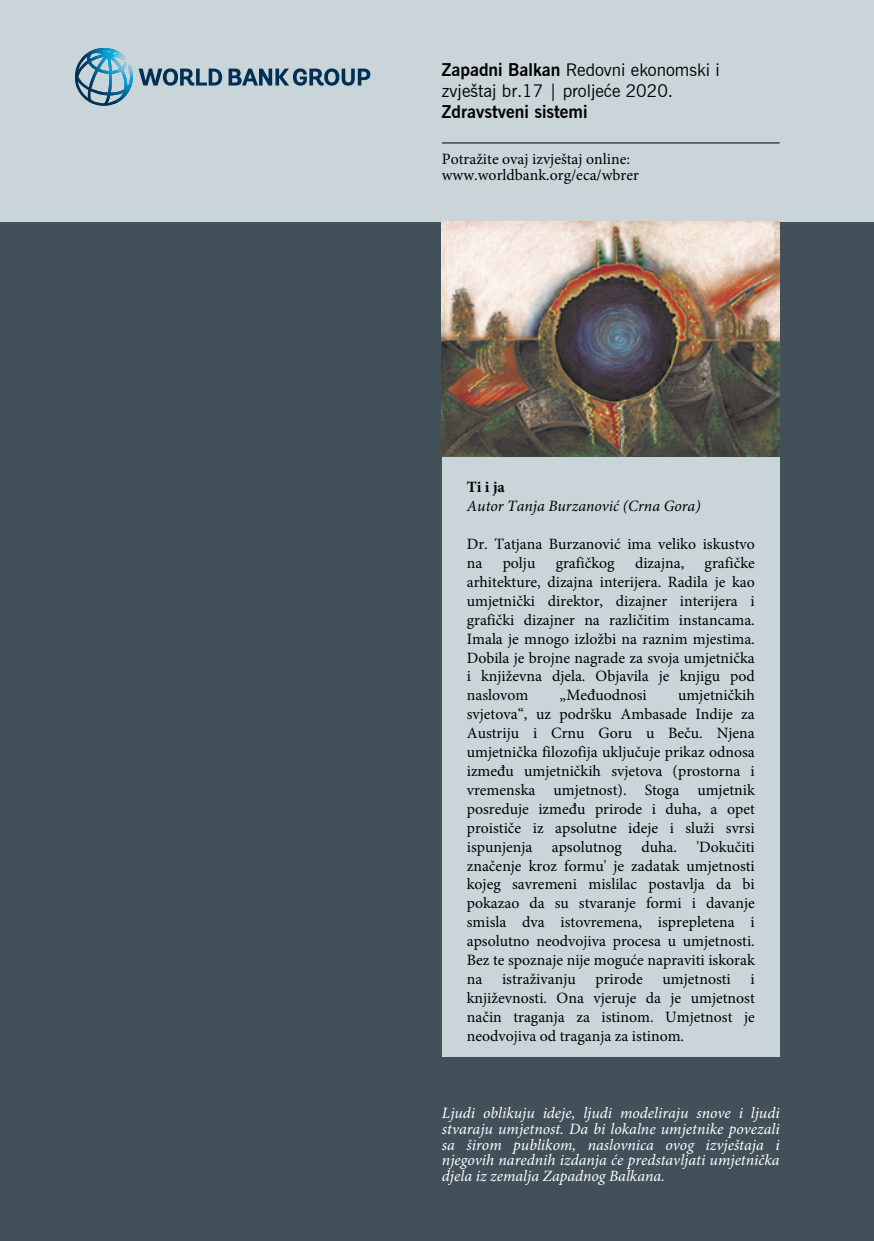
<style>
.page{position:relative;width:874px;height:1241px;background:#fff}
.page>*{position:absolute;margin:0;border:0;box-sizing:border-box;transform-origin:0 0}
.t1{font:17.5px/21px "News Gothic BT";color:#000}
.t2{font:700 17.5px "News Gothic BT";color:#000}
.t3{font:15.75px/18.9px "Minion Pro";color:#000;text-align:justify}
.t4{font:italic 15.75px/15.8px "Minion Pro";color:#fff;text-align:justify}
.t5{font:italic 15.75px "Minion Pro";color:#000}
.t6{font:700 15.75px "Minion Pro";color:#000}
.s1{font-weight:700}
</style>
<div class="page">
<div style="left:0;top:0;width:873px;height:1240px;background:#42505a"></div>
<div style="left:0;top:0;width:873px;height:221px;background:#cad5da"></div>
<hr style="left:441px;top:143px;width:338px;height:1px;background:#000">
<svg style="left:75px;top:48px;width:295px;height:58px"></svg>
<div style="left:441px;top:456px;width:338px;height:601px;background:#cad5da"></div>
<img style="left:441px;top:221px;width:338px;height:235px">
<p class="t1" style="left:441px;top:59px;width:279px"><span class="s1">Zapadni Balkan</span> Redovni ekonomski i zvještaj br.17 | proljeće 2020.</p>
<p class="t2" style="left:441px;top:101px;width:147px">Zdravstveni sistemi</p>
<p class="t3" style="left:441px;top:151px;width:198px;line-height:15.8px">Potražite ovaj izvještaj online: www.worldbank.org/eca/wbrer</p>
<p class="t6" style="left:466px;top:476px;width:40px">Ti i ja</p>
<p class="t5" style="left:466px;top:495px;width:235px">Autor Tanja Burzanović (Crna Gora)</p>
<p class="t3" style="left:466px;top:534px;width:289px">Dr. Tatjana Burzanović ima veliko iskustvo na</p>
<p class="t3" style="left:466px;top:553px;width:289px;text-indent:238px">grafičke arhitekture, dizajna interijera. Radila je kao umjetnički direktor, dizajner interijera i grafički dizajner na različitim instancama.<br>Imala je mnogo izložbi na raznim mjestima.<br>Dobila je brojne nagrade za svoja umjetnička i književna djela. Objavila je knjigu pod naslovom</p>
<p class="t3" style="left:502px;top:553px;width:34px">polju</p>
<p class="t3" style="left:555px;top:553px;width:60px">grafičkog</p>
<p class="t3" style="left:634px;top:553px;width:51px">dizajna,</p>
<p class="t3" style="left:559px;top:685px;width:89px">„Međuodnosi</p>
<p class="t3" style="left:466px;top:685px;width:289px;text-indent:211px">umjetničkih svjetova“, uz podršku Ambasade Indije za Austriju i Crnu Goru u Beču. Njena umjetnička filozofija uključuje prikaz odnosa između umjetničkih svjetova (prostorna i vremenska umjetnost). Stoga umjetnik posreduje između prirode i duha, a opet proističe iz apsolutne ideje i služi svrsi ispunjenja apsolutnog duha. 'Dokučiti značenje kroz formu' je zadatak umjetnosti kojeg savremeni mislilac postavlja da bi pokazao da su stvaranje formi i davanje smisla dva istovremena, isprepletena i apsolutno neodvojiva procesa u umjetnosti.<br>Bez te spoznaje nije moguće napraviti iskorak na</p>
<p class="t3" style="left:502px;top:969px;width:75px">istraživanju</p>
<p class="t3" style="left:595px;top:969px;width:49px">prirode</p>
<p class="t3" style="left:662px;top:969px;width:70px">umjetnosti</p>
<p class="t3" style="left:466px;top:969px;width:289px;text-indent:284px">i književnosti. Ona vjeruje da je umjetnost način traganja za istinom. Umjetnost je neodvojiva od traganja za istinom.</p>
<p class="t4" style="left:441px;top:1104px;width:339px">Ljudi oblikuju ideje, ljudi modeliraju snove i ljudi stvaraju umjetnost. Da bi lokalne umjetnike povezali sa širom publikom, naslovnica ovog izvještaja i njegovih narednih izdanja će predstavljati umjetnička djela iz zemalja Zapadnog Balkana.</p>
</div>
